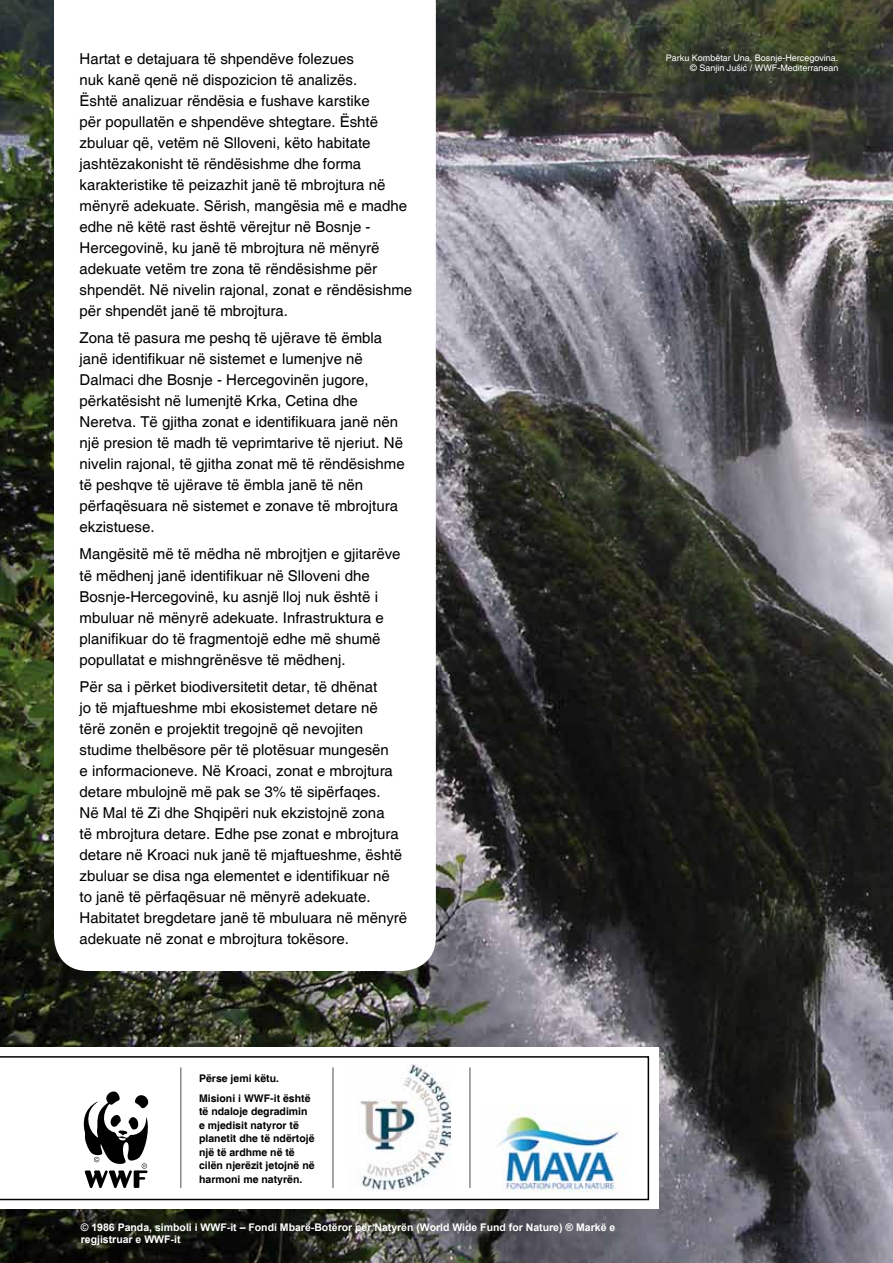
<style>
.page{position:relative;width:893px;height:1263px;background:#fff}
.page>*{position:absolute;margin:0;border:0;box-sizing:border-box;transform-origin:0 0}
.t1{font:15px/21px "Helvetica";color:#000}
.t2{font:700 10.5px/13.5px "Helvetica";color:#000}
.t3{font:700 10.5px/12px "Arial";color:#fff}
.t4{font:9px/10.8px "Helvetica";color:#fff;text-align:right}
</style>
<div class="page">
<img style="left:0;top:0;width:893px;height:1263px">
<svg style="left:54px;top:0;width:382px;height:971px"></svg>
<div style="left:0;top:1048px;width:659px;height:161px;background:#fff"></div>
<svg style="left:0;top:1056px;width:649px;height:144px"></svg>
<img style="left:486px;top:1106px;width:144px;height:87px">
<p class="t1" style="left:80px;top:49px;width:334px">Hartat e detajuara të shpendëve folezues<br>nuk kanë qenë në dispozicion të analizës.<br>Është analizuar rëndësia e fushave karstike<br>për popullatën e shpendëve shtegtare. Është zbuluar që, vetëm në Slloveni, këto habitate jashtëzakonisht të rëndësishme dhe forma karakteristike të peizazhit janë të mbrojtura në mënyrë adekuate. Sërish, mangësia më e madhe edhe në këtë rast është vërejtur në Bosnje - Hercegovinë, ku janë të mbrojtura në mënyrë adekuate vetëm tre zona të rëndësishme për shpendët. Në nivelin rajonal, zonat e rëndësishme për shpendët janë të mbrojtura.</p>
<p class="t1" style="left:80px;top:328px;width:327px">Zona të pasura me peshq të ujërave të ëmbla janë identifikuar në sistemet e lumenjve në Dalmaci dhe Bosnje - Hercegovinën jugore, përkatësisht në lumenjtë Krka, Cetina dhe Neretva. Të gjitha zonat e identifikuara janë nën një presion të madh të veprimtarive të njeriut. Në nivelin rajonal, të gjitha zonat më të rëndësishme të peshqve të ujërave të ëmbla janë të nën përfaqësuara në sistemet e zonave të mbrojtura ekzistuese.</p>
<p class="t1" style="left:80px;top:544px;width:322px">Mangësitë më të mëdha në mbrojtjen e gjitarëve të mëdhenj janë identifikuar në Slloveni dhe Bosnje-Hercegovinë, ku asnjë lloj nuk është i mbuluar në mënyrë adekuate. Infrastruktura e planifikuar do të fragmentojë edhe më shumë popullatat e mishngrënësve të mëdhenj.</p>
<p class="t1" style="left:80px;top:676px;width:329px">Për sa i përket biodiversitetit detar, të dhënat<br>jo të mjaftueshme mbi ekosistemet detare në tërë zonën e projektit tregojnë që nevojiten studime thelbësore për të plotësuar mungesën<br>e informacioneve. Në Kroaci, zonat e mbrojtura detare mbulojnë më pak se 3% të sipërfaqes.<br>Në Mal të Zi dhe Shqipëri nuk ekzistojnë zona<br>të mbrojtura detare. Edhe pse zonat e mbrojtura detare në Kroaci nuk janë të mjaftueshme, është zbuluar se disa nga elementet e identifikuar në<br>to janë të përfaqësuar në mënyrë adekuate.<br>Habitatet bregdetare janë të mbuluara në mënyrë adekuate në zonat e mbrojtura tokësore.</p>
<p class="t2" style="left:199px;top:1069px;width:113px;line-height:19.5px">Përse jemi këtu.<br>Misioni i WWF-it është</p>
<p class="t2" style="left:199px;top:1105px;width:117px">të ndaloje degradimin e mjedisit natyror të planetit dhe të ndërtojë një të ardhme në të cilën njerëzit jetojnë në harmoni me natyrën.</p>
<p class="t3" style="left:81px;top:1222px;width:536px">© 1986 Panda, simboli i WWF-it – Fondi Mbarë-Botëror për Natyrën (World Wide Fund for Nature) ® Markë e regjistruar e WWF-it</p>
<p class="t4" style="left:666px;top:52px;width:174px">Parku Kombëtar Una, Bosnje-Hercegovina. © Sanjin Jušić / WWF-Mediterranean</p>
</div>
